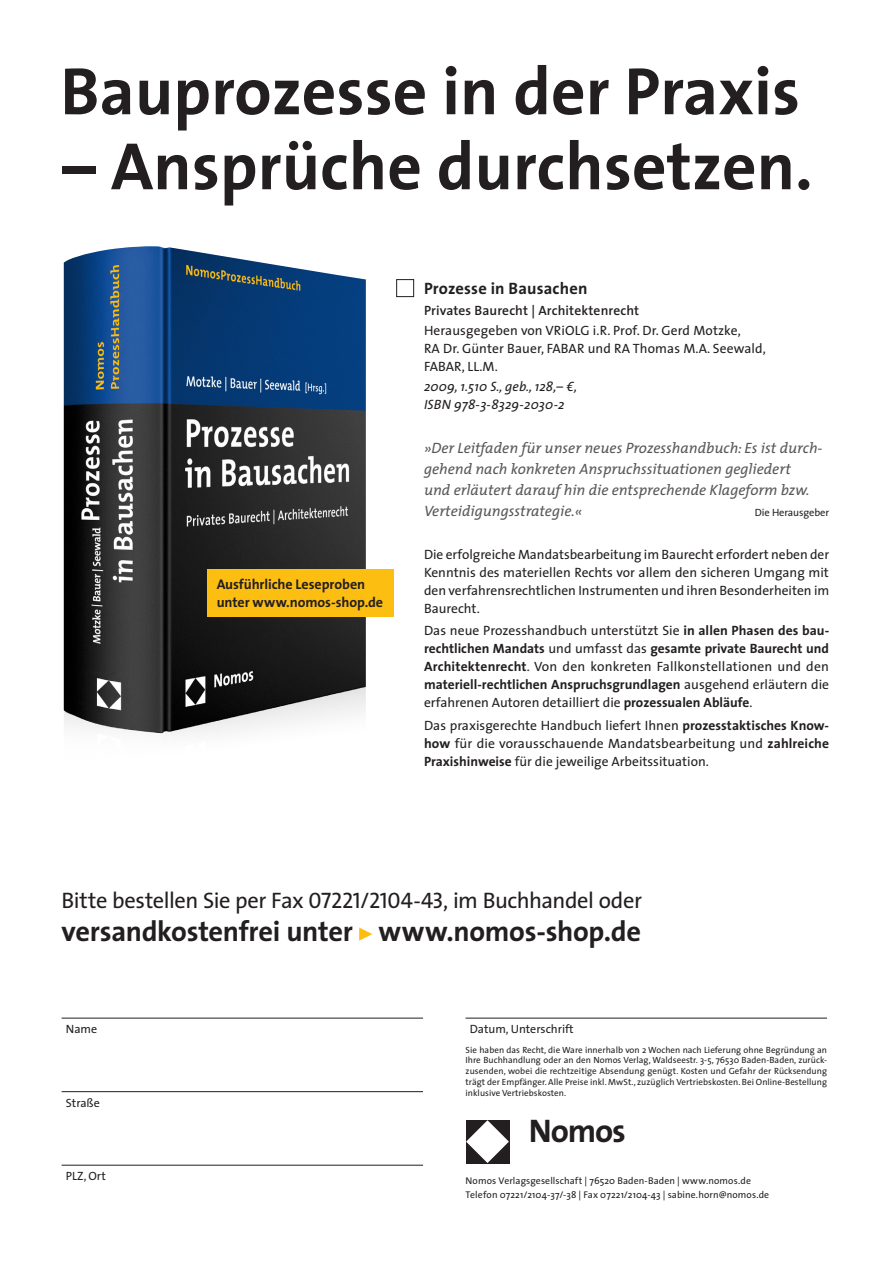
<style>
.page{position:relative;width:893px;height:1263px;background:#fff}
.page>*{position:absolute;margin:0;border:0;box-sizing:border-box;transform-origin:0 0}
.t1{font:700 67.5px "The Sans";color:#231f20}
.t2{font:700 32.85px "The Sans";letter-spacing:-.035em;color:#231f20}
.t3{font:700 28.5px "The Sans";letter-spacing:-.01em;color:#231f20}
.t4{font:22.5px "The Sans";letter-spacing:-.02em;color:#231f20}
.t5{font:700 16.5px "The Sans";letter-spacing:.01em;color:#231f20}
.t6{font:italic 15px/21px "The Mix";color:#57585a}
.t7{font:700 14.1px/17.2px "The Sans";letter-spacing:-.005em;color:#231f20}
.t8{font:13.5px/18px "The Sans";color:#231f20;text-align:justify}
.t9{font:italic 13.5px/18px "The Sans";letter-spacing:.01em;color:#231f20}
.t10{font:600 13.5px "The Sans";letter-spacing:.01em;color:#231f20}
.t11{font:12px "The Sans";color:#231f20}
.t12{font:10.5px "The Sans";letter-spacing:-.01em;color:#231f20}
.t13{font:9.75px/13.5px "The Sans";letter-spacing:.01em;color:#231f20}
.t14{font:9px/10.8px "The Sans";letter-spacing:.005em;color:#231f20;text-align:justify}
.s1{font-weight:700}
.s2{font-family:"The Sans Caps"}
</style>
<div class="page">
<hr style="left:62px;top:1018px;width:361px;height:1px;background:#231f20">
<hr style="left:62px;top:1091px;width:361px;height:1px;background:#231f20">
<hr style="left:62px;top:1165px;width:361px;height:1px;background:#231f20">
<hr style="left:466px;top:1018px;width:361px;height:1px;background:#231f20">
<svg style="left:359px;top:927px;width:13px;height:14px"></svg>
<svg style="left:466px;top:1120px;width:43px;height:43px"></svg>
<img style="left:64px;top:246px;width:302px;height:489px">
<div style="left:396px;top:279px;width:18px;height:18px;border:1px solid #231f20"></div>
<div style="left:207px;top:570px;width:186px;height:47px;background:#fdbe12"></div>
<h1 class="t1" style="left:60px;top:48px;width:741px">Bauprozesse in der Praxis</h1>
<h1 class="t1" style="left:63px;top:123px;width:752px">– Ansprüche durchsetzen.</h1>
<p class="t7" style="left:217px;top:576px;width:168px">Ausführliche Leseproben unter www.nomos-shop.de</p>
<p class="t5" style="left:424px;top:278px;width:165px">Prozesse in Bausachen</p>
<p class="t10" style="left:424px;top:301px;width:217px">Privates Baurecht | Architektenrecht</p>
<p class="t8" style="left:424px;top:321px;width:343px;text-align:left">Herausgegeben von VRiOLG i.R. Prof. Dr. Gerd Motzke,<br>RA Dr. Günter Bauer, FABAR und RA Thomas M.A. Seewald,<br>FABAR, LL.M.</p>
<p class="t9" style="left:424px;top:377px;width:155px">2009, 1.510 S., geb., 128,– €,<br>ISBN 978-3-8329-2030-2</p>
<p class="t6" style="left:424px;top:437px;width:400px">»Der Leitfaden für unser neues Prozesshandbuch: Es ist durch&shy;gehend nach konkreten Anspruchssituationen gegliedert<br>und erläutert darauf hin die entsprechende Klageform bzw.<br>Verteidigungsstrategie.«</p>
<p class="t12" style="left:755px;top:505px;width:76px">Die Herausgeber</p>
<p class="t8" style="left:424px;top:545px;width:407px">Die erfolgreiche Mandatsbearbeitung im Baurecht erfordert neben der Kenntnis des materiellen Rechts vor allem den sicheren Umgang mit den verfahrensrechtlichen Instrumenten und ihren Besonderheiten im Baurecht.</p>
<p class="t8" style="left:424px;top:622px;width:407px">Das neue Prozesshandbuch unterstützt Sie <span class="s1">in allen Phasen des bau&shy;rechtlichen Mandats</span> und umfasst das <span class="s1">gesamte private Baurecht und Architektenrecht</span>. Von den konkreten Fallkonstellationen und den <span class="s1">materiell-rechtlichen Anspruchsgrundlagen</span> ausgehend erläutern die erfahrenen Autoren detailliert die <span class="s1">prozessualen Abläufe</span>.</p>
<p class="t8" style="left:424px;top:716px;width:407px">Das praxisgerechte Handbuch liefert Ihnen <span class="s1">prozesstaktisches Know&shy;how</span> für die vorausschauende Mandatsbearbeitung und <span class="s1">zahlreiche Praxishinweise</span> für die jeweilige Arbeitssituation.</p>
<h3 class="t4" style="left:62px;top:885px;width:582px">Bitte bestellen Sie per Fax <span class="s2">07221/2104-43,</span> im Buchhandel oder</h3>
<h3 class="t3" style="left:62px;top:913px;width:581px">versandkostenfrei unter www.nomos-shop.de</h3>
<p class="t11" style="left:66px;top:1021px;width:33px">Name</p>
<p class="t11" style="left:66px;top:1095px;width:35px">Straße</p>
<p class="t11" style="left:66px;top:1169px;width:41px">PLZ, Ort</p>
<p class="t11" style="left:470px;top:1021px;width:105px">Datum, Unterschrift</p>
<p class="t14" style="left:466px;top:1044px;width:363px">Sie haben das Recht, die Ware innerhalb von 2 Wochen nach Lieferung ohne Begründung an Ihre Buchhandlung oder an den Nomos Verlag, Waldseestr. 3-5, 76530 Baden-Baden, zurück&shy;zusenden, wobei die rechtzeitige Absendung genügt. Kosten und Gefahr der Rücksendung trägt der Empfänger. Alle Preise inkl. MwSt., zuzüglich Vertriebskosten. Bei Online-Bestellung inklusive Vertriebskosten.</p>
<h2 class="t2" style="left:529px;top:1110px;width:98px">Nomos</h2>
<p class="t13" style="left:466px;top:1174px;width:305px">Nomos Verlagsgesellschaft | 76520 Baden-Baden | www.nomos.de<br>Telefon 07221/2104-37/-38 | Fax 07221/2104-43 | sabine.horn@nomos.de</p>
</div>
